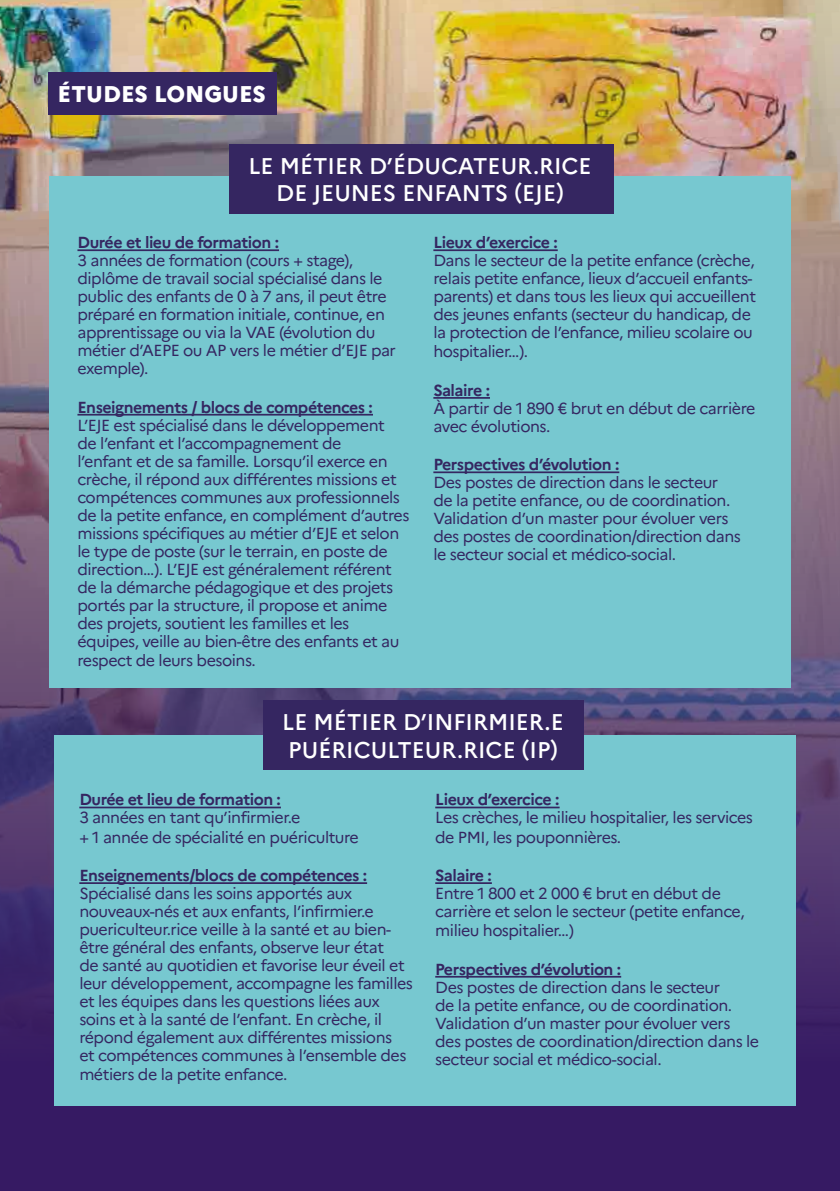
<style>
.page{position:relative;width:840px;height:1191px;background:#fff}
.page>*{position:absolute;margin:0;border:0;box-sizing:border-box;transform-origin:0 0}
.t1{font:500 22.8px/27.2px "Marianne";color:#fff;text-align:center}
.t2{font:800 22.8px "Marianne";color:#fff}
.t3{font:16px/18px "Marianne";letter-spacing:-.03em;color:#352661}
.s1{font-weight:700;color:#352761}
.s2{font-weight:700}
</style>
<div class="page">
<img style="left:0;top:0;width:839px;height:1191px">
<div style="left:49px;top:72px;width:228px;height:43px;background:#352661"></div>
<div style="left:49px;top:177px;width:741px;height:511px;background:#77c8d0"></div>
<div style="left:229px;top:144px;width:384px;height:69px;background:#352661"></div>
<hr style="left:77px;top:249px;width:202px;height:2px;background:#352761">
<hr style="left:77px;top:414px;width:296px;height:1px;background:#352761">
<hr style="left:433px;top:249px;width:124px;height:2px;background:#352761">
<hr style="left:433px;top:397px;width:56px;height:2px;background:#352761">
<hr style="left:433px;top:471px;width:186px;height:2px;background:#352761">
<div style="left:54px;top:735px;width:741px;height:370px;background:#77c8d0"></div>
<div style="left:263px;top:701px;width:320px;height:69px;background:#352661"></div>
<hr style="left:79px;top:806px;width:202px;height:2px;background:#352661">
<hr style="left:79px;top:882px;width:288px;height:2px;background:#352661">
<hr style="left:435px;top:806px;width:124px;height:2px;background:#352661">
<hr style="left:435px;top:882px;width:56px;height:2px;background:#352661">
<hr style="left:435px;top:976px;width:186px;height:1px;background:#352661">
<h1 class="t2" style="left:57px;top:80px;width:210px">ÉTUDES LONGUES</h1>
<h2 class="t1" style="left:248px;top:152px;width:344px">LE MÉTIER D’ÉDUCATEUR.RICE<br>DE JEUNES ENFANTS (EJE)</h2>
<p class="t3" style="left:77px;top:233px;width:320px"><span class="s1">Durée et lieu de formation :<br></span>3 années de formation (cours + stage), diplôme de travail social spécialisé dans le public des enfants de 0 à 7 ans, il peut être préparé en formation initiale, continue, en apprentissage ou via la VAE (évolution du métier d’AEPE ou AP vers le métier d’EJE par exemple).</p>
<p class="t3" style="left:77px;top:398px;width:333px"><span class="s1">Enseignements / blocs de compétences :<br></span>L’EJE est spécialisé dans le développement<br>de l’enfant et l’accompagnement de<br>l’enfant et de sa famille. Lorsqu’il exerce en crèche, il répond aux différentes missions et compétences communes aux professionnels de la petite enfance, en complément d’autres missions spécifiques au métier d’EJE et selon le type de poste (sur le terrain, en poste de direction…). L’EJE est généralement référent de la démarche pédagogique et des projets portés par la structure, il propose et anime des projets, soutient les familles et les équipes, veille au bien-être des enfants et au respect de leurs besoins.</p>
<p class="t3" style="left:433px;top:233px;width:324px"><span class="s1">Lieux d’exercice :<br></span>Dans le secteur de la petite enfance (crèche, relais petite enfance, lieux d’accueil enfants&shy;parents) et dans tous les lieux qui accueillent des jeunes enfants (secteur du handicap, de la protection de l’enfance, milieu scolaire ou hospitalier…).</p>
<p class="t3" style="left:433px;top:381px;width:323px"><span class="s1">Salaire :<br></span>À partir de 1 890 € brut en début de carrière avec évolutions.</p>
<p class="t3" style="left:433px;top:455px;width:309px"><span class="s1">Perspectives d’évolution :<br></span>Des postes de direction dans le secteur de la petite enfance, ou de coordination.<br>Validation d’un master pour évoluer vers des postes de coordination/direction dans le secteur social et médico-social.</p>
<h2 class="t1" style="left:282px;top:708px;width:283px;text-align:left">LE MÉTIER D’INFIRMIER.E<br>PUÉRICULTEUR.RICE (IP)</h2>
<p class="t3" style="left:79px;top:790px;width:281px;line-height:18.6px"><span class="s2">Durée et lieu de formation :<br></span>3 années en tant qu’infirmier.e<br>+ 1 année de spécialité en puériculture</p>
<p class="t3" style="left:79px;top:866px;width:335px"><span class="s2">Enseignements/blocs de compétences :<br></span>Spécialisé dans les soins apportés aux nouveaux-nés et aux enfants, l’infirmier.e puericulteur.rice veille à la santé et au bien&shy;être général des enfants, observe leur état<br>de santé au quotidien et favorise leur éveil et leur développement, accompagne les familles et les équipes dans les questions liées aux soins et à la santé de l’enfant. En crèche, il répond également aux différentes missions<br>et compétences communes à l’ensemble des métiers de la petite enfance.</p>
<p class="t3" style="left:435px;top:790px;width:319px;line-height:18.6px"><span class="s2">Lieux d’exercice :<br></span>Les crèches, le milieu hospitalier, les services de PMI, les pouponnières.</p>
<p class="t3" style="left:435px;top:866px;width:311px"><span class="s2">Salaire :<br></span>Entre 1 800 et 2 000 € brut en début de carrière et selon le secteur (petite enfance, milieu hospitalier…)</p>
<p class="t3" style="left:435px;top:960px;width:325px"><span class="s2">Perspectives d’évolution :<br></span>Des postes de direction dans le secteur<br>de la petite enfance, ou de coordination.<br>Validation d’un master pour évoluer vers des postes de coordination/direction dans le secteur social et médico-social.</p>
</div>
